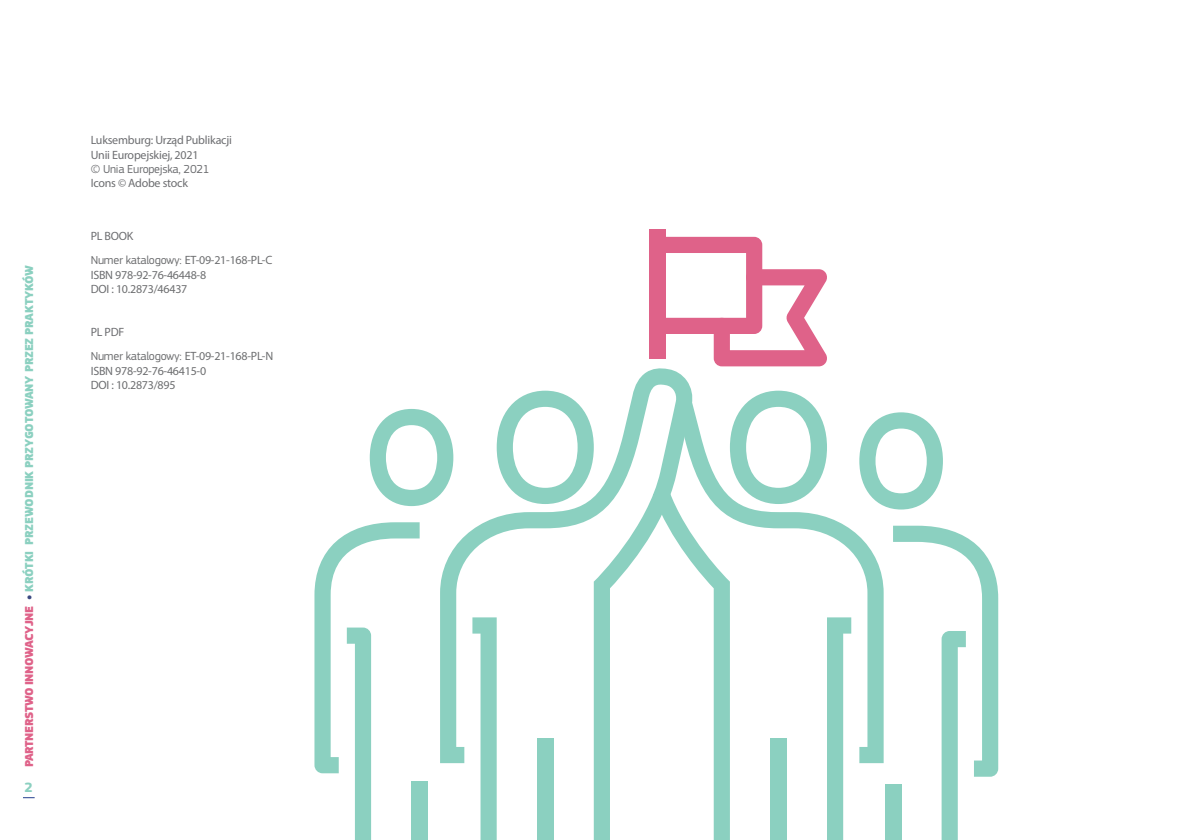
<style>
.page{position:relative;width:1191px;height:840px;background:#fff}
.page>*{position:absolute;margin:0;border:0;box-sizing:border-box;transform-origin:0 0}
.t1{font:700 14px "EC Square Sans Pro";color:#8bd0c0}
.t2{font:12px/24px "Myriad Pro";letter-spacing:-.02em;color:#6d6e70}
.t3{font:900 12px "EC Square Sans Pro Extra";letter-spacing:-.04em;color:#8bd0c0}
.t4{font:12px/14.4px "Myriad Pro";letter-spacing:-.02em;color:#6d6e71}
.t5{font:12px "EC Square Sans Pro";letter-spacing:-.02em;color:#6d6e71}
.s1{color:#df6289}
.s2{color:#3b4881}
.s3{color:#6d6e71}
.s4{font-family:"EC Square Sans Pro"}
</style>
<div class="page">
<svg style="left:893px;top:525px;width:105px;height:314px"></svg>
<div style="left:885px;top:784px;width:16px;height:55px;background:#8bd0c0"></div>
<svg style="left:883px;top:412px;width:60px;height:97px"></svg>
<svg style="left:314px;top:522px;width:105px;height:317px"></svg>
<div style="left:411px;top:781px;width:17px;height:58px;background:#8bd0c0"></div>
<svg style="left:370px;top:409px;width:70px;height:97px"></svg>
<svg style="left:851px;top:416px;width:32px;height:346px"></svg>
<svg style="left:693px;top:390px;width:158px;height:449px"></svg>
<svg style="left:440px;top:368px;width:253px;height:471px"></svg>
<svg style="left:472px;top:617px;width:25px;height:222px"></svg>
<div style="left:537px;top:738px;width:16px;height:101px;background:#8bd0c0"></div>
<svg style="left:497px;top:390px;width:97px;height:113px"></svg>
<div style="left:649px;top:228px;width:16px;height:130px;background:#df6289"></div>
<svg style="left:649px;top:237px;width:178px;height:129px"></svg>
<p class="t3" style="left:22px;top:766px;width:503px;rotate:-90deg"><span class="s1">PARTNERSTWO INNOWACYJNE</span> <span class="s2">•</span> KRÓTKI PRZEWODNIK PRZYGOTOWANY PRZEZ PRAKTYKÓW</p>
<p class="t1" style="left:25px;top:778px;width:10px">2</p>
<p class="t4" style="left:91px;top:133px;width:143px">Luksemburg: Urząd Publikacji<br>Unii Europejskiej, 2021</p>
<p class="t5" style="left:91px;top:162px;width:120px">© Unia Europejska, 2021</p>
<p class="t4" style="left:91px;top:176px;width:99px">Icons © Adobe stock</p>
<p class="t2" style="left:91px;top:224px;width:183px"><span class="s3">PL BOOK<br></span><span class="s4">Numer katalogowy:</span> ET-09-21-168-PL-C</p>
<p class="t2" style="left:91px;top:267px;width:117px;line-height:14.4px"><span class="s3">ISBN</span> 978-92-76-46448-8<br><span class="s3">DOI :</span> 10.2873/46437</p>
<p class="t2" style="left:91px;top:320px;width:184px"><span class="s3">PL PDF<br></span><span class="s4">Numer katalogowy:</span> ET-09-21-168-PL-N</p>
<p class="t2" style="left:91px;top:363px;width:117px;line-height:14.4px"><span class="s3">ISBN</span> 978-92-76-46415-0<br><span class="s3">DOI :</span> 10.2873/895</p>
</div>
